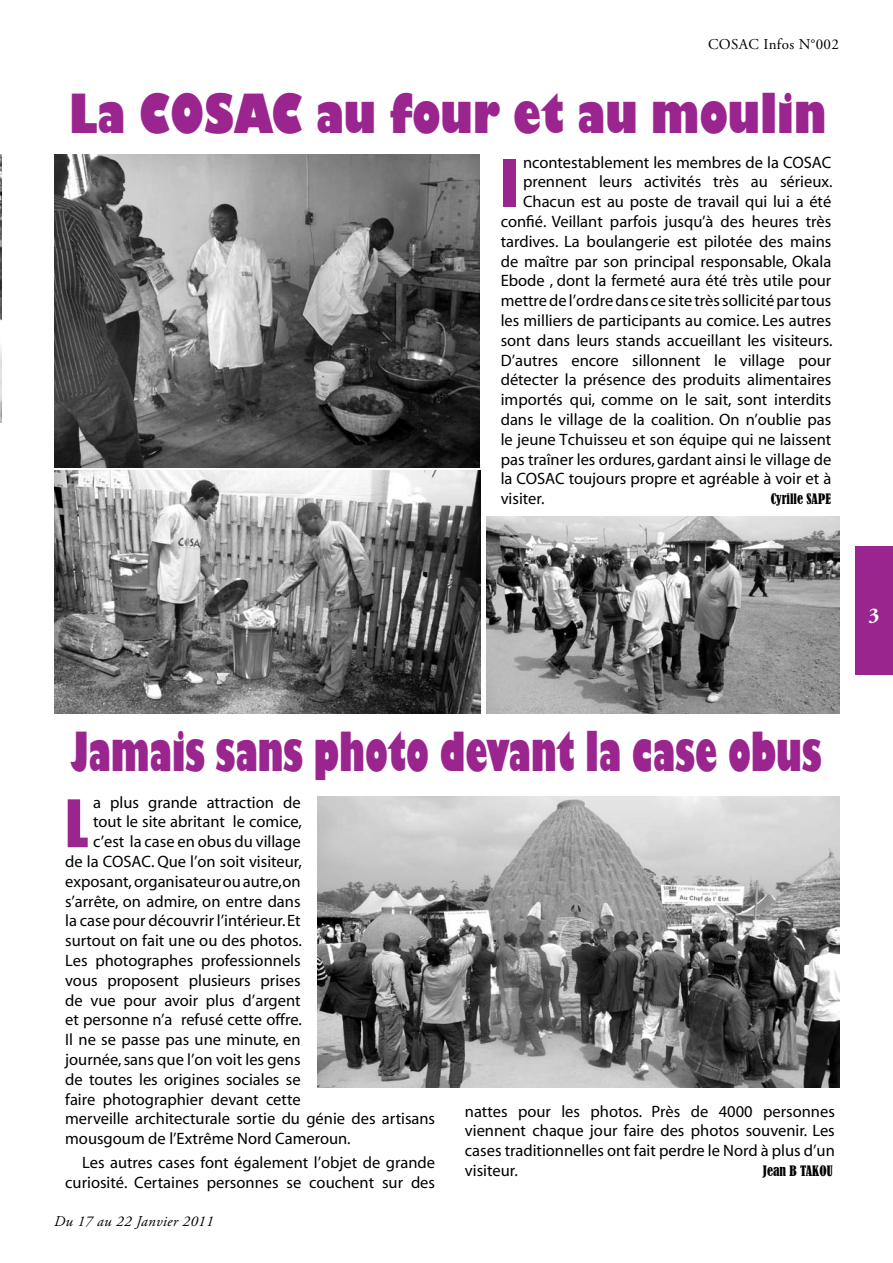
<style>
.page{position:relative;width:893px;height:1263px;background:#fff}
.page>*{position:absolute;margin:0;border:0;box-sizing:border-box;transform-origin:0 0}
.t1{font:60.6px "Impact";color:#9a258f}
.t2{font:800 52.5px "Gill Sans";color:#9a258f;scale:.61 1}
.t3{font:800 52.5px "Gill Sans";color:#9a258f;scale:.76 1}
.t4{font:700 21px "Adobe Garamond Pro";color:#fff}
.t5{font:16.5px/19.8px "Myriad";color:#000;text-align:right}
.t6{font:italic 15px "Adobe Garamond Pro";letter-spacing:.025em;color:#000}
.t7{font:15px "Adobe Garamond Pro";letter-spacing:.025em;color:#000}
.t8{font:condensed 13.5px "Bernard";color:#000}
</style>
<div class="page">
<div style="left:856px;top:546px;width:37px;height:129px;background:#9a258f"></div>
<img style="left:54px;top:154px;width:425px;height:314px">
<img style="left:486px;top:517px;width:353px;height:196px">
<img style="left:54px;top:470px;width:426px;height:243px">
<img style="left:0;top:155px;width:2px;height:268px">
<img style="left:318px;top:796px;width:521px;height:291px">
<p class="t7" style="left:708px;top:35px;width:132px">COSAC Infos N°002</p>
<h2 class="t3" style="left:69px;top:81px;width:998px">La COSAC au four et au moulin</h2>
<h1 class="t1" style="left:501px;top:136px;width:19px">I</h1>
<p class="t5" style="left:523px;top:153px;width:310px">ncontestablement les membres de la COSAC</p>
<p class="t5" style="left:523px;top:173px;width:311px">prennent leurs activités très au sérieux.</p>
<p class="t5" style="left:523px;top:192px;width:310px">Chacun est au poste de travail qui lui a été</p>
<p class="t5" style="left:501px;top:212px;width:332px">confié. Veillant parfois jusqu’à des heures très</p>
<p class="t5" style="left:501px;top:232px;width:332px">tardives. La boulangerie est pilotée des mains</p>
<p class="t5" style="left:501px;top:252px;width:332px">de maître par son principal responsable, Okala</p>
<p class="t5" style="left:501px;top:272px;width:332px">Ebode , dont la fermeté aura été très utile pour</p>
<p class="t5" style="left:501px;top:291px;width:332px">mettre de l’ordre dans ce site très sollicité par tous</p>
<p class="t5" style="left:501px;top:311px;width:332px">les milliers de participants au comice. Les autres</p>
<p class="t5" style="left:501px;top:331px;width:333px">sont dans leurs stands accueillant les visiteurs.</p>
<p class="t5" style="left:501px;top:351px;width:332px">D’autres encore sillonnent le village pour</p>
<p class="t5" style="left:501px;top:371px;width:332px">détecter la présence des produits alimentaires</p>
<p class="t5" style="left:501px;top:390px;width:332px">importés qui, comme on le sait, sont interdits</p>
<p class="t5" style="left:501px;top:410px;width:332px">dans le village de la coalition. On n’oublie pas</p>
<p class="t5" style="left:501px;top:430px;width:332px">le jeune Tchuisseu et son équipe qui ne laissent</p>
<p class="t5" style="left:501px;top:450px;width:332px">pas traîner les ordures, gardant ainsi le village de</p>
<p class="t5" style="left:501px;top:470px;width:332px">la COSAC toujours propre et agréable à voir et à</p>
<p class="t5" style="left:501px;top:489px;width:45px">visiter.</p>
<p class="t8" style="left:771px;top:491px;width:62px">Cyrille SAPE</p>
<p class="t4" style="left:869px;top:604px;width:12px">3</p>
<h2 class="t2" style="left:71px;top:719px;width:1233px">Jamais sans photo devant la case obus</h2>
<h1 class="t1" style="left:65px;top:776px;width:25px">L</h1>
<p class="t5" style="left:93px;top:793px;width:209px">a plus grande attraction de</p>
<p class="t5" style="left:93px;top:813px;width:210px">tout le site abritant le comice,</p>
<p class="t5" style="left:93px;top:832px;width:209px">c’est la case en obus du village</p>
<p class="t5" style="left:65px;top:852px;width:238px">de la COSAC. Que l’on soit visiteur,</p>
<p class="t5" style="left:65px;top:872px;width:237px">exposant, organisateur ou autre, on</p>
<p class="t5" style="left:65px;top:892px;width:237px">s’arrête, on admire, on entre dans</p>
<p class="t5" style="left:65px;top:912px;width:237px">la case pour découvrir l’intérieur. Et</p>
<p class="t5" style="left:65px;top:931px;width:238px">surtout on fait une ou des photos.</p>
<p class="t5" style="left:65px;top:951px;width:237px">Les photographes professionnels</p>
<p class="t5" style="left:65px;top:971px;width:237px">vous proposent plusieurs prises</p>
<p class="t5" style="left:65px;top:991px;width:237px">de vue pour avoir plus d’argent</p>
<p class="t5" style="left:65px;top:1011px;width:238px">et personne n’a refusé cette offre.</p>
<p class="t5" style="left:65px;top:1030px;width:237px">Il ne se passe pas une minute, en</p>
<p class="t5" style="left:65px;top:1050px;width:237px">journée, sans que l’on voit les gens</p>
<p class="t5" style="left:65px;top:1070px;width:237px">de toutes les origines sociales se</p>
<p class="t5" style="left:65px;top:1090px;width:237px">faire photographier devant cette</p>
<p class="t5" style="left:65px;top:1110px;width:371px">merveille architecturale sortie du génie des artisans</p>
<p class="t5" style="left:65px;top:1129px;width:287px">mousgoum de l’Extrême Nord Cameroun.</p>
<p class="t5" style="left:65px;top:1153px;width:371px">Les autres cases font également l’objet de grande curiosité. Certaines personnes se couchent sur des</p>
<p class="t6" style="left:54px;top:1212px;width:161px">Du 17 au 22 Janvier 2011</p>
<p class="t5" style="left:465px;top:1102px;width:371px;text-align:justify">nattes pour les photos. Près de 4000 personnes viennent chaque jour faire des photos souvenir. Les cases traditionnelles ont fait perdre le Nord à plus d’un visiteur.</p>
<p class="t8" style="left:763px;top:1163px;width:71px">Jean B TAKOU</p>
</div>
